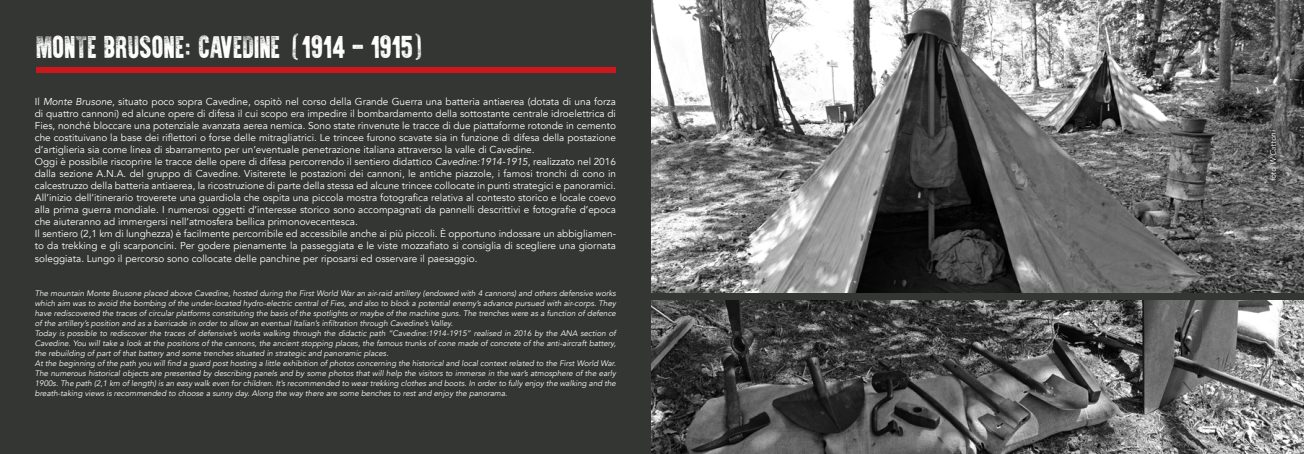
<style>
.page{position:relative;width:1304px;height:454px;background:#343633}
.page>*{position:absolute;margin:0;border:0;box-sizing:border-box;transform-origin:0 0}
.t1{font:27px "Waris Over";color:#fff}
.t2{font:10px/12px "Avenir";color:#fff}
.t3{font:italic 8px/10px "Avenir";color:#fff}
.t4{font:italic 7.8px "Avenir";color:#fff}
.s1{font-family:"New Press Eroded";font-size:35px}
.s2{font-style:italic}
</style>
<div class="page">
<div style="left:36px;top:67px;width:580px;height:6px;background:#cd171a"></div>
<img style="left:652px;top:0;width:652px;height:292px">
<img style="left:652px;top:300px;width:652px;height:154px">
<svg style="left:1269px;top:130px;width:12px;height:56px"></svg>
<h1 class="t1" style="left:36px;top:36px;width:390px">MONTE BRUSONE<span class="s1">:</span> CAVEDINE(<span class="s1">(</span>1914 - 1915<span class="s1">)</span></h1>
<p class="t2" style="left:35px;top:96px;width:583px">Il <span class="s2">Monte Brusone</span>, situato poco sopra Cavedine, ospitò nel corso della Grande Guerra una batteria antiaerea (dotata di una forza di quattro cannoni) ed alcune opere di difesa il cui scopo era impedire il bombardamento della sottostante centrale idroelettrica di Fies, nonché bloccare una potenziale avanzata aerea nemica. Sono state rinvenute le tracce di due piattaforme rotonde in cemento che costituivano la base dei riflettori o forse delle mitragliatrici. Le trincee furono scavate sia in funzione di difesa della postazione d’artiglieria sia come linea di sbarramento per un’eventuale penetrazione italiana attraverso la valle di Cavedine.<br>Oggi è possibile riscoprire le tracce delle opere di difesa percorrendo il sentiero didattico <span class="s2">Cavedine:1914-1915</span>, realizzato nel 2016 dalla sezione A.N.A. del gruppo di Cavedine. Visiterete le postazioni dei cannoni, le antiche piazzole, i famosi tronchi di cono in calcestruzzo della batteria antiaerea, la ricostruzione di parte della stessa ed alcune trincee collocate in punti strategici e panoramici.<br>All’inizio dell’itinerario troverete una guardiola che ospita una piccola mostra fotografica relativa al contesto storico e locale coevo alla prima guerra mondiale. I numerosi oggetti d’interesse storico sono accompagnati da pannelli descrittivi e fotografie d’epoca che aiuteranno ad immergersi nell’atmosfera bellica primonovecentesca.<br>Il sentiero (2,1 km di lunghezza) è facilmente percorribile ed accessibile anche ai più piccoli. È opportuno indossare un abbigliamen&shy;to da trekking e gli scarponcini. Per godere pienamente la passeggiata e le viste mozzafiato si consiglia di scegliere una giornata soleggiata. Lungo il percorso sono collocate delle panchine per riposarsi ed osservare il paesaggio.</p>
<p class="t3" style="left:35px;top:288px;width:583px">The mountain Monte Brusone placed above Cavedine, hosted during the First World War an air-raid artillery (endowed with 4 cannons) and others defensive works which aim was to avoid the bombing of the under-located hydro-electric central of Fies, and also to block a potential enemy’s advance pursued with air-corps. They have rediscovered the traces of circular platforms constituting the basis of the spotlights or maybe of the machine guns. The trenches were as a function of defence of the artillery’s position and as a barricade in order to allow an eventual Italian’s infiltration through Cavedine’s Valley.<br>Today is possible to rediscover the traces of defensive’s works walking through the didactic path “Cavedine:1914-1915” realised in 2016 by the ANA section of Cavedine. You will take a look at the positions of the cannons, the ancient stopping places, the famous trunks of cone made of concrete of the anti-aircraft battery, the rebuilding of part of that battery and some trenches situated in strategic and panoramic places.<br>At the beginning of the path you will find a guard post hosting a little exhibition of photos concerning the historical and local context related to the First World War.<br>The numerous historical objects are presented by describing panels and by some photos that will help the visitors to immerse in the war’s atmosphere of the early 1900s. The path (2,1 km of length) is an easy walk even for children. It’s recommended to wear trekking clothes and boots. In order to fully enjoy the walking and the breath-taking views is recommended to choose a sunny day. Along the way there are some benches to rest and enjoy the panorama.</p>
<p class="t4" style="left:1268px;top:181px;width:52px;rotate:-90deg">foto W.Cattoni</p>
</div>
